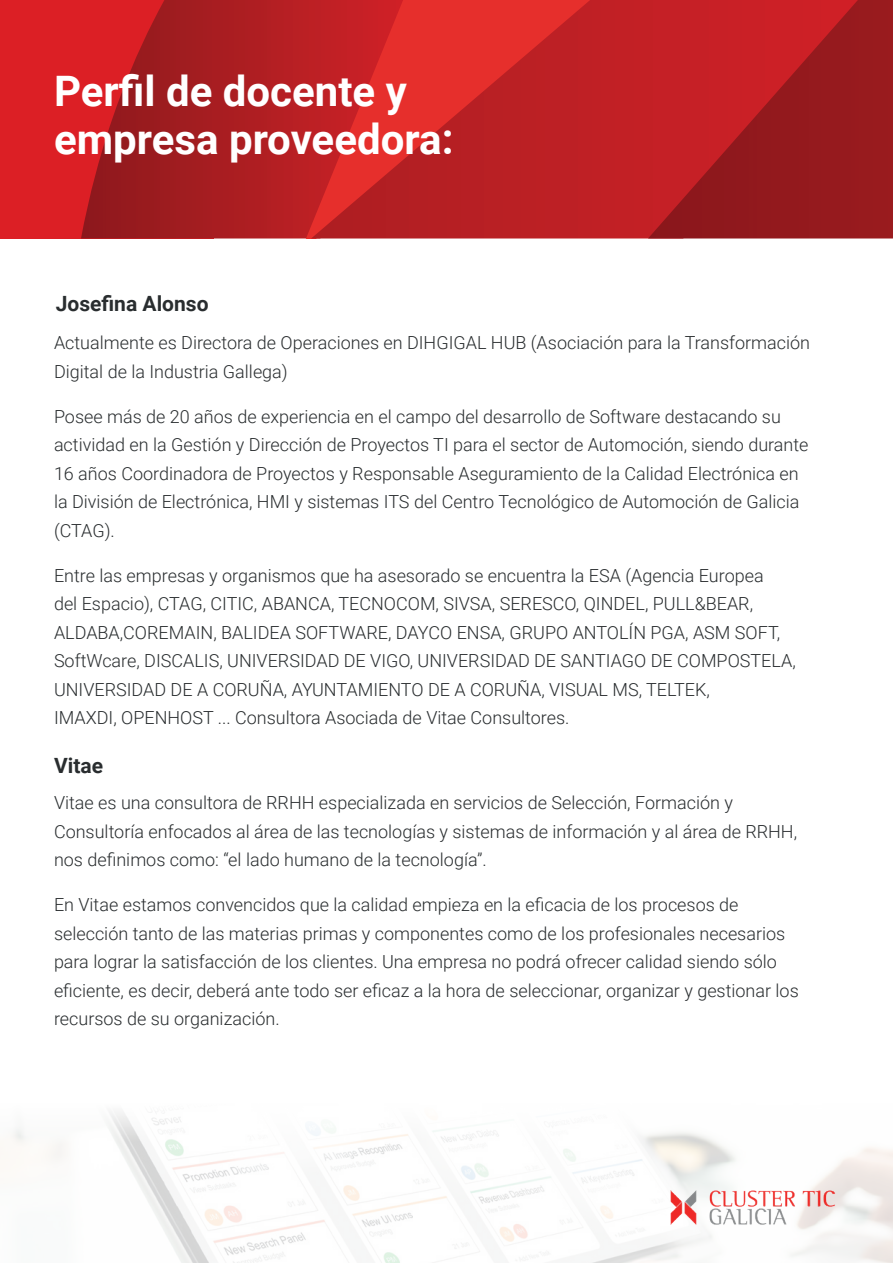
<style>
.page{position:relative;width:893px;height:1263px;background:#fff}
.page>*{position:absolute;margin:0;border:0;box-sizing:border-box;transform-origin:0 0}
.t1{font:700 42px/48px "Roboto";color:#fff}
.t2{font:700 21px "Roboto";color:#292d2f}
.t3{font:300 18px/28.5px "Roboto";color:#292d2f}
</style>
<div class="page">
<div style="left:0;top:0;width:214px;height:238px;background:#dc1f25"></div>
<svg style="left:81px;top:0;width:220px;height:238px"></svg>
<div style="left:301px;top:0;width:10px;height:238px;background:#bb2024"></div>
<svg style="left:311px;top:0;width:337px;height:238px;background:#c82426"></svg>
<svg style="left:648px;top:0;width:245px;height:238px;background:#ab1c21"></svg>
<img style="left:13px;top:1112px;width:880px;height:151px">
<img style="left:667px;top:1190px;width:172px;height:38px">
<h1 class="t1" style="left:54px;top:65px;width:401px">Perfil de docente y empresa proveedora:</h1>
<p class="t2" style="left:56px;top:289px;width:154px">Josefina Alonso</p>
<p class="t3" style="left:54px;top:328px;width:758px">Actualmente es Directora de Operaciones en DIHGIGAL HUB (Asociación para la Transformación<br>Digital de la Industria Gallega)</p>
<p class="t3" style="left:54px;top:401px;width:756px">Posee más de 20 años de experiencia en el campo del desarrollo de Software destacando su actividad en la Gestión y Dirección de Proyectos TI para el sector de Automoción, siendo durante 16 años Coordinadora de Proyectos y Responsable Aseguramiento de la Calidad Electrónica en la División de Electrónica, HMI y sistemas ITS del Centro Tecnológico de Automoción de Galicia (CTAG).</p>
<p class="t3" style="left:54px;top:560px;width:743px">Entre las empresas y organismos que ha asesorado se encuentra la ESA (Agencia Europea<br>del Espacio), CTAG, CITIC, ABANCA, TECNOCOM, SIVSA, SERESCO, QINDEL, PULL&amp;BEAR, ALDABA,COREMAIN, BALIDEA SOFTWARE, DAYCO ENSA, GRUPO ANTOLÍN PGA, ASM SOFT, SoftWcare, DISCALIS, UNIVERSIDAD DE VIGO, UNIVERSIDAD DE SANTIAGO DE COMPOSTELA, UNIVERSIDAD DE A CORUÑA, AYUNTAMIENTO DE A CORUÑA, VISUAL MS, TELTEK,<br>IMAXDI, OPENHOST ... Consultora Asociada de Vitae Consultores.</p>
<p class="t2" style="left:54px;top:750px;width:51px">Vitae</p>
<p class="t3" style="left:54px;top:788px;width:745px">Vitae es una consultora de RRHH especializada en servicios de Selección, Formación y<br>Consultoría enfocados al área de las tecnologías y sistemas de información y al área de RRHH, nos definimos como: “el lado humano de la tecnología”.</p>
<p class="t3" style="left:54px;top:890px;width:746px">En Vitae estamos convencidos que la calidad empieza en la eficacia de los procesos de selección tanto de las materias primas y componentes como de los profesionales necesarios para lograr la satisfacción de los clientes. Una empresa no podrá ofrecer calidad siendo sólo eficiente, es decir, deberá ante todo ser eficaz a la hora de seleccionar, organizar y gestionar los recursos de su organización.</p>
</div>
